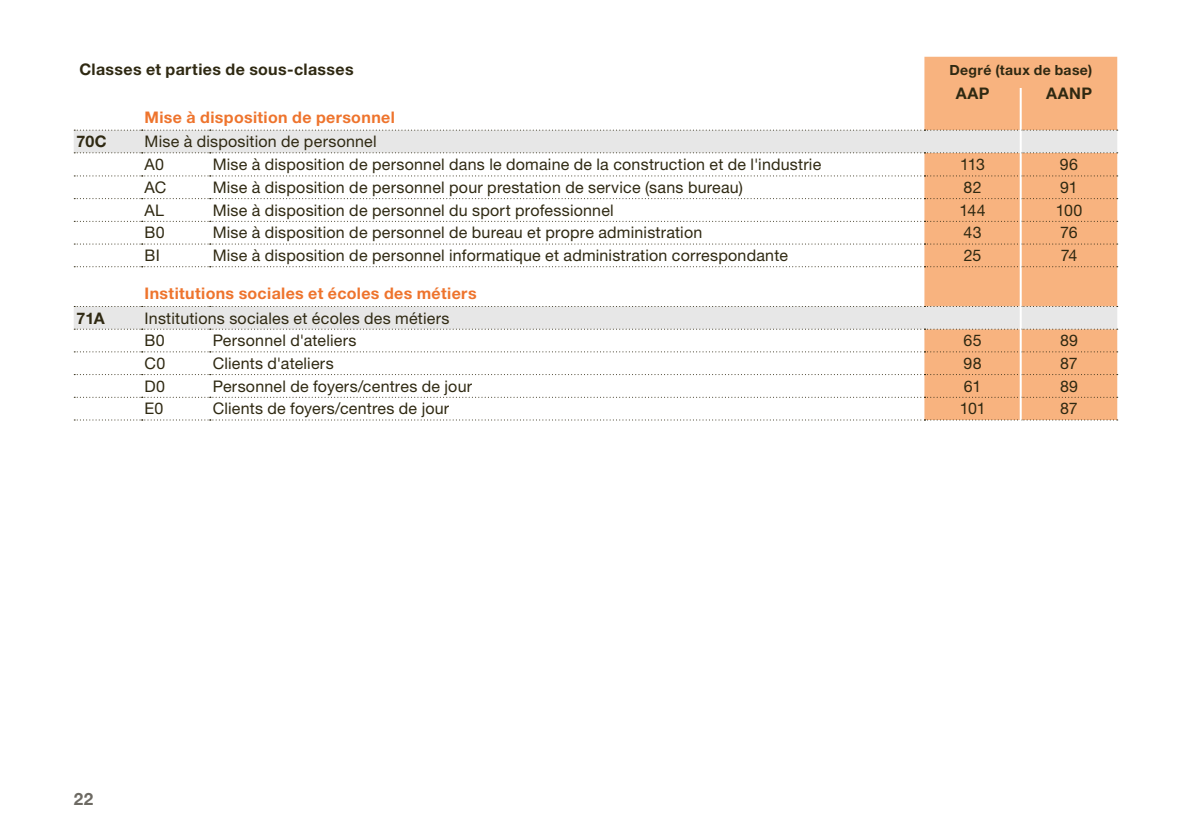
<style>
.page{position:relative;width:1191px;height:840px;background:#fff}
.page>*{position:absolute;margin:0;border:0;box-sizing:border-box;transform-origin:0 0}
.t1{font:700 17px "Helvetica Neue LT Std";color:#6d6a63}
.t2{font:16px/22.8px "Helvetica Neue LT Std";letter-spacing:.015em;color:#2f2912}
.t3{font:700 16px "Helvetica Neue LT Std";letter-spacing:.02em;color:#ee742d}
.t4{font:700 16px "Helvetica Neue LT Std";letter-spacing:.02em;color:#2f2912}
.t5{font:700 14px "Helvetica Neue LT Std";letter-spacing:.025em;color:#2f2912}
</style>
<div class="page">
<div style="left:924px;top:57px;width:193px;height:362px;background:#f8b37f"></div>
<svg style="left:74px;top:130px;width:1043px;height:198px"></svg>
<svg style="left:74px;top:351px;width:1043px;height:1px"></svg>
<svg style="left:74px;top:374px;width:1043px;height:1px"></svg>
<svg style="left:74px;top:396px;width:1043px;height:1px"></svg>
<svg style="left:74px;top:419px;width:1043px;height:1px"></svg>
<svg style="left:74px;top:129px;width:1043px;height:1px"></svg>
<svg style="left:74px;top:152px;width:1043px;height:1px"></svg>
<svg style="left:74px;top:306px;width:1043px;height:1px"></svg>
<svg style="left:74px;top:328px;width:1043px;height:1px"></svg>
<svg style="left:74px;top:175px;width:1043px;height:1px"></svg>
<svg style="left:74px;top:198px;width:1043px;height:1px"></svg>
<svg style="left:74px;top:221px;width:1043px;height:1px"></svg>
<svg style="left:74px;top:243px;width:1043px;height:1px"></svg>
<svg style="left:74px;top:266px;width:1043px;height:1px"></svg>
<hr style="left:1019px;top:88px;width:2px;height:663px;background:#fff">
<p class="t4" style="left:79px;top:59px;width:276px">Classes et parties de sous-classes</p>
<p class="t5" style="left:949px;top:61px;width:144px">Degré (taux de base)</p>
<p class="t4" style="left:955px;top:83px;width:35px">AAP</p>
<p class="t4" style="left:1046px;top:83px;width:48px">AANP</p>
<p class="t3" style="left:145px;top:107px;width:252px">Mise à disposition de personnel</p>
<p class="t4" style="left:77px;top:131px;width:32px">70C</p>
<p class="t2" style="left:145px;top:130px;width:233px">Mise à disposition de personnel<br>A0</p>
<p class="t2" style="left:213px;top:153px;width:610px">Mise à disposition de personnel dans le domaine de la construction et de l'industrie</p>
<p class="t2" style="left:960px;top:153px;width:26px">113</p>
<p class="t2" style="left:1060px;top:153px;width:20px">96</p>
<p class="t2" style="left:145px;top:176px;width:23px">AC</p>
<p class="t2" style="left:213px;top:176px;width:532px">Mise à disposition de personnel pour prestation de service (sans bureau)</p>
<p class="t2" style="left:963px;top:176px;width:19px">82</p>
<p class="t2" style="left:1060px;top:176px;width:19px">91</p>
<p class="t2" style="left:145px;top:198px;width:21px">AL</p>
<p class="t2" style="left:213px;top:198px;width:402px">Mise à disposition de personnel du sport professionnel</p>
<p class="t2" style="left:959px;top:198px;width:28px">144</p>
<p class="t2" style="left:1055px;top:198px;width:28px">100</p>
<p class="t2" style="left:145px;top:221px;width:22px">B0</p>
<p class="t2" style="left:213px;top:221px;width:491px">Mise à disposition de personnel de bureau et propre administration</p>
<p class="t2" style="left:963px;top:221px;width:20px">43</p>
<p class="t2" style="left:1060px;top:221px;width:19px">76</p>
<p class="t2" style="left:145px;top:244px;width:17px">BI</p>
<p class="t2" style="left:213px;top:244px;width:577px">Mise à disposition de personnel informatique et administration correspondante</p>
<p class="t2" style="left:963px;top:244px;width:19px">25</p>
<p class="t2" style="left:1060px;top:244px;width:18px">74</p>
<p class="t3" style="left:145px;top:283px;width:333px">Institutions sociales et écoles des métiers</p>
<p class="t4" style="left:77px;top:308px;width:30px">71A</p>
<p class="t2" style="left:145px;top:306px;width:306px">Institutions sociales et écoles des métiers<br>B0</p>
<p class="t2" style="left:213px;top:329px;width:145px">Personnel d'ateliers</p>
<p class="t2" style="left:963px;top:329px;width:20px">65</p>
<p class="t2" style="left:1060px;top:329px;width:20px">89</p>
<p class="t2" style="left:145px;top:351px;width:22px">C0</p>
<p class="t2" style="left:213px;top:351px;width:122px">Clients d'ateliers</p>
<p class="t2" style="left:963px;top:351px;width:20px">98</p>
<p class="t2" style="left:1060px;top:351px;width:19px">87</p>
<p class="t2" style="left:145px;top:374px;width:22px">D0</p>
<p class="t2" style="left:213px;top:374px;width:261px">Personnel de foyers/centres de jour</p>
<p class="t2" style="left:964px;top:374px;width:19px">61</p>
<p class="t2" style="left:1060px;top:374px;width:20px">89</p>
<p class="t2" style="left:145px;top:397px;width:20px">E0</p>
<p class="t2" style="left:213px;top:397px;width:238px">Clients de foyers/centres de jour</p>
<p class="t2" style="left:959px;top:397px;width:27px">101</p>
<p class="t2" style="left:1060px;top:397px;width:19px">87</p>
<p class="t1" style="left:74px;top:787px;width:21px">22</p>
</div>
